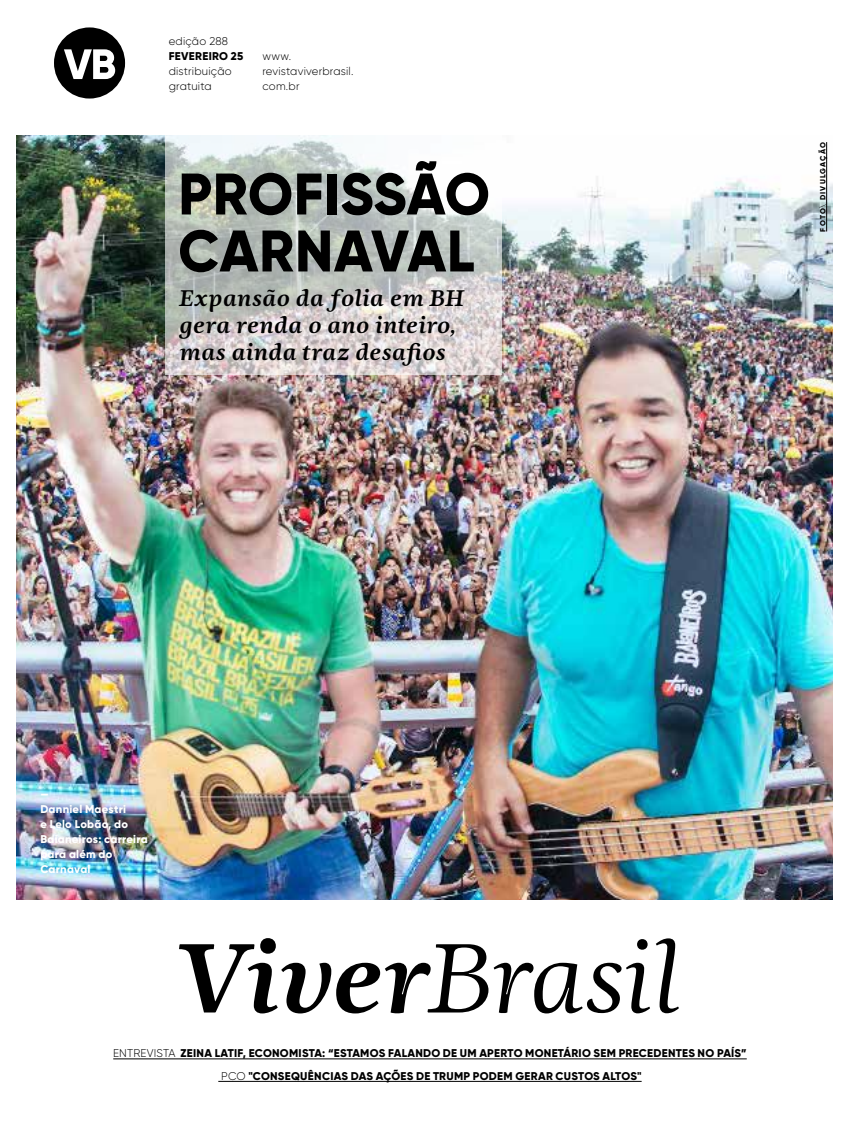
<style>
.page{position:relative;width:855px;height:1125px;background:#fff}
.page>*{position:absolute;margin:0;border:0;box-sizing:border-box;transform-origin:0 0}
.t1{font:italic 97.5px "Ninfa Serif";letter-spacing:-.035em;color:#000}
.t2{font:800 58.5px "Gilroy";color:#000}
.t3{font:italic 700 22.5px/27px "Ninfa Serif";letter-spacing:-.015em;color:#000}
.t4{font:800 11.25px/22.5px "Gilroy";letter-spacing:.02em;color:#000;text-align:center}
.t5{font:800 11.25px/15px "Gilroy";letter-spacing:.02em;color:#fff}
.t6{font:300 11.25px/15px "Gilroy";letter-spacing:.015em;color:#000}
.t7{font:800 7.5px "Gilroy";letter-spacing:.145em;color:#000}
.s1{font-weight:700}
.s2{font-weight:300}
</style>
<div class="page">
<img style="left:17px;top:135px;width:816px;height:765px">
<svg style="left:165px;top:135px;width:337px;height:240px"></svg>
<div style="left:54px;top:27px;width:71px;height:72px;background:#000;border-radius:50%"></div>
<svg style="left:64px;top:49px;width:51px;height:30px"></svg>
<hr style="left:113px;top:1059px;width:634px;height:1px;background:#000">
<hr style="left:218px;top:1081px;width:424px;height:1px;background:#000">
<hr style="left:826px;top:142px;width:1px;height:90px;background:#000">
<p class="t6" style="left:169px;top:33px;width:61px">edição 288</p>
<p class="t4" style="left:169px;top:45px;width:76px">FEVEREIRO 25</p>
<p class="t6" style="left:169px;top:63px;width:64px">distribuição gratuita</p>
<p class="t6" style="left:262px;top:48px;width:92px">www. revistaviverbrasil. com.br</p>
<h2 class="t2" style="left:178px;top:157px;width:313px">PROFISSÃO</h2>
<h2 class="t2" style="left:178px;top:214px;width:298px">CARNAVAL</h2>
<h3 class="t3" style="left:179px;top:285px;width:286px">Expansão da folia em BH gera renda o ano inteiro, mas ainda traz desafios</h3>
<p class="t7" style="left:818px;top:232px;width:91px;rotate:-90deg">FOTO\ DIVULGAÇÃO</p>
<p class="t5" style="left:40px;top:786px;width:109px">—<br>Danniel Maestri<br>e Lelo Lobão, do<br>Baianeiros: carreira para além do<br>Carnaval</p>
<h1 class="t1" style="left:172px;top:911px;width:512px"><span class="s1">Viver</span>Brasil</h1>
<p class="t4" style="left:113px;top:1042px;width:635px"><span class="s2">ENTREVISTA</span> ZEINA LATIF, ECONOMISTA: “ESTAMOS FALANDO DE UM APERTO MONETÁRIO SEM PRECEDENTES NO PAÍS”<br><span class="s2">PCO</span> "CONSEQUÊNCIAS DAS AÇÕES DE TRUMP PODEM GERAR CUSTOS ALTOS"</p>
</div>
